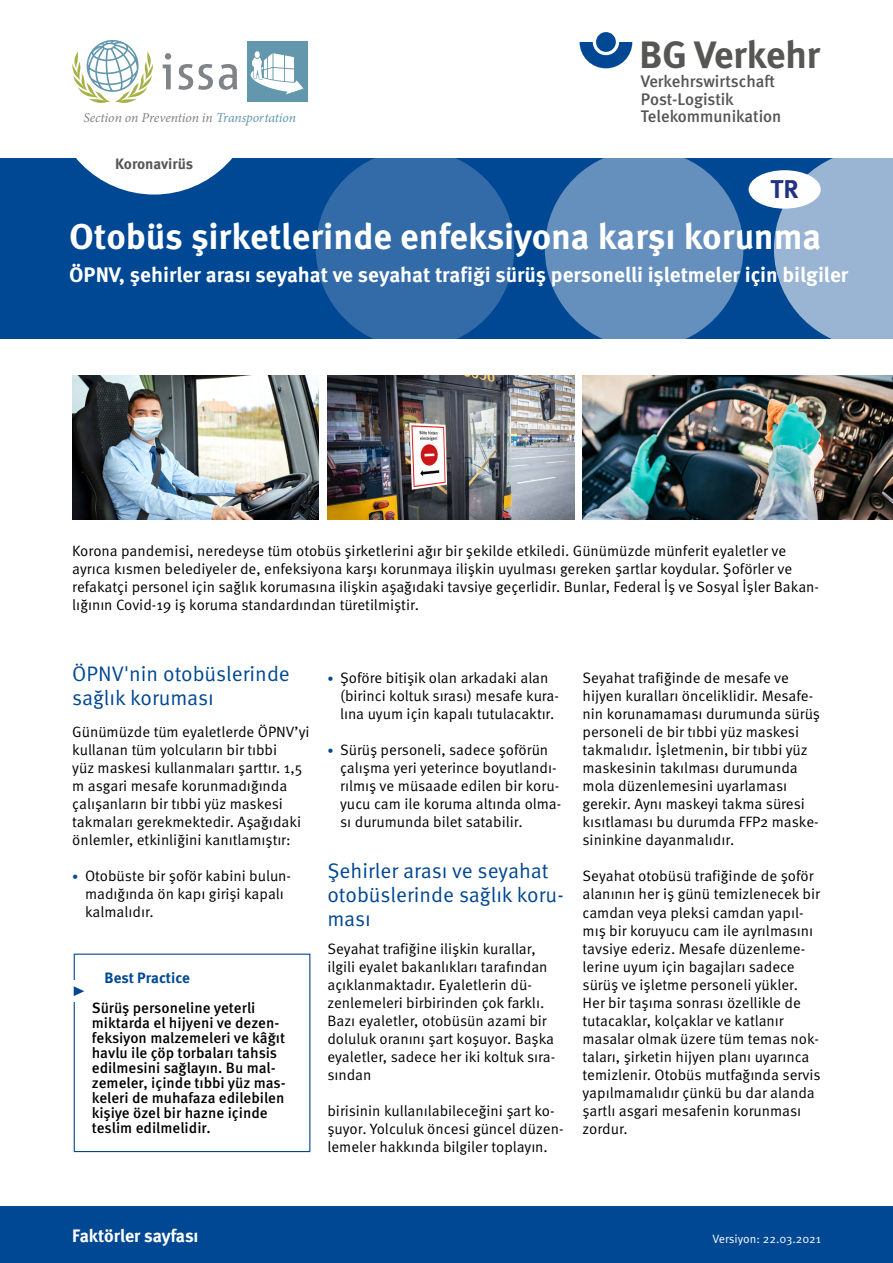
<style>
.page{position:relative;width:893px;height:1263px;background:#fff}
.page>*{position:absolute;margin:0;border:0;box-sizing:border-box;transform-origin:0 0}
.t1{font:700 38.1px "DGUV Meta";color:#565655}
.t2{font:700 36px "Meta Pro";color:#fff}
.t3{font:700 25.8px "Meta Pro";color:#243282}
.t4{font:21px/24px "Meta Pro Norm";color:#004893}
.t5{font:700 21px "Meta Pro";color:#fff}
.t6{font:700 18px "DGUV Meta";letter-spacing:-.005em;color:#fff}
.t7{font:500 16.8px/17.9px "DGUV Meta";color:#565655}
.t8{font:15px/18px "Meta Pro Norm";color:#000}
.t9{font:500 15px/15px "Meta Pro";color:#000}
.t10{font:700 15px "Meta Pro";color:#004893}
.t11{font:700 15px "Meta Pro";letter-spacing:-.005em;color:#565655}
.t12{font:italic 13.65px "Minion Pro";letter-spacing:-.01em;color:#808387}
.t13{font:12px "Meta Pro Norm";letter-spacing:-.01em;color:#fff}
.s1{color:#6397ad}
.s2{font-size:12px;color:#004893}
</style>
<div class="page">
<div style="left:0;top:158px;width:893px;height:181px;background:#004893"></div>
<div style="left:316px;top:149px;width:198px;height:199px;background:#326ba8;border-radius:50%"></div>
<div style="left:545px;top:149px;width:198px;height:199px;background:#6590bd;border-radius:50%"></div>
<svg style="left:774px;top:158px;width:119px;height:181px;background:#88a9cb"></svg>
<svg style="left:580px;top:42px;width:52px;height:26px"></svg>
<div style="left:596px;top:32px;width:20px;height:20px;background:#004893;border-radius:50%"></div>
<div style="left:0;top:1206px;width:893px;height:57px;background:#004893"></div>
<img style="left:72px;top:375px;width:247px;height:145px">
<img style="left:583px;top:375px;width:310px;height:145px">
<img style="left:327px;top:375px;width:247px;height:145px">
<div style="left:74px;top:954px;width:236px;height:198px;border:1px solid #004893"></div>
<hr style="left:72px;top:980px;width:4px;height:22px;background:#fff">
<svg style="left:74px;top:986px;width:10px;height:10px"></svg>
<div style="left:247px;top:41px;width:60px;height:60px;background:#6397ad"></div>
<svg style="left:72px;top:40px;width:231px;height:155px"></svg>
<div style="left:749px;top:170px;width:72px;height:39px;background:#fff;border-radius:50%"></div>
<p class="t12" style="left:83px;top:108px;width:214px">Section on Prevention in <span class="s1">Transportation</span></p>
<p class="t11" style="left:115px;top:152px;width:79px">Koronavirüs</p>
<h1 class="t1" style="left:639px;top:32px;width:182px">BG Verkehr</h1>
<p class="t7" style="left:641px;top:73px;width:142px">Verkehrswirtschaft<br>Post-Logistik<br>Telekommunikation</p>
<h3 class="t3" style="left:770px;top:169px;width:30px">TR</h3>
<h2 class="t2" style="left:69px;top:208px;width:754px">Otobüs şirketlerinde enfeksiyona karşı korunma</h2>
<h3 class="t5" style="left:69px;top:258px;width:781px">ÖPNV, şehirler arası seyahat ve seyahat trafiği sürüş personelli işletmeler için bilgiler</h3>
<p class="t8" style="left:72px;top:541px;width:748px">Korona pandemisi, neredeyse tüm otobüs şirketlerini ağır bir şekilde etkiledi. Günümüzde münferit eyaletler ve ayrıca kısmen belediyeler de, enfeksiyona karşı korunmaya ilişkin uyulması gereken şartlar koydular. Şoförler ve refakatçi personel için sağlık korumasına ilişkin aşağıdaki tavsiye geçerlidir. Bunlar, Federal İş ve Sosyal İşler Bakan&shy;lığının Covid-19 iş koruma standardından türetilmiştir.</p>
<h3 class="t4" style="left:72px;top:660px;width:219px">ÖPNV'nin otobüslerinde sağlık koruması</h3>
<p class="t8" style="left:72px;top:721px;width:239px">Günümüzde tüm eyaletlerde ÖPNV’yi kullanan tüm yolcuların bir tıbbi<br>yüz maskesi kullanmaları şarttır. 1,5 m asgari mesafe korunmadığında çalışanların bir tıbbi yüz maskesi takmaları gerekmektedir. Aşağıdaki önlemler, etkinliğini kanıtlamıştır:</p>
<p class="t8" style="left:85px;top:866px;width:208px;text-indent:-13px"><span class="s2">•</span> Otobüste bir şoför kabini bulun&shy;madığında ön kapı girişi kapalı kalmalıdır.</p>
<p class="t10" style="left:105px;top:966px;width:87px">Best Practice</p>
<p class="t9" style="left:92px;top:999px;width:195px">Sürüş personeline yeterli miktarda el hijyeni ve dezen&shy;feksiyon malzemeleri ve kâğıt havlu ile çöp torbaları tahsis edilmesini sağlayın. Bu mal&shy;zemeler, içinde tıbbi yüz mas&shy;keleri de muhafaza edilebilen kişiye özel bir hazne içinde teslim edilmelidir.</p>
<p class="t8" style="left:340px;top:667px;width:220px;text-indent:-13px"><span class="s2">•</span> Şoföre bitişik olan arkadaki alan (birinci koltuk sırası) mesafe kura&shy;lına uyum için kapalı tutulacaktır.</p>
<p class="t8" style="left:340px;top:739px;width:223px;text-indent:-13px"><span class="s2">•</span> Sürüş personeli, sadece şoförün çalışma yeri yeterince boyutlandı&shy;rılmış ve müsaade edilen bir koru&shy;yucu cam ile koruma altında olma&shy;sı durumunda bilet satabilir.</p>
<h3 class="t4" style="left:327px;top:857px;width:238px">Şehirler arası ve seyahat otobüslerinde sağlık koru&shy;ması</h3>
<p class="t8" style="left:327px;top:938px;width:229px">Seyahat trafiğine ilişkin kurallar, ilgili eyalet bakanlıkları tarafından açıklanmaktadır. Eyaletlerin dü&shy;zenlemeleri birbirinden çok farklı.<br>Bazı eyaletler, otobüsün azami bir doluluk oranını şart koşuyor. Başka eyaletler, sadece her iki koltuk sıra&shy;sından</p>
<p class="t8" style="left:327px;top:1101px;width:238px">birisinin kullanılabileceğini şart ko&shy;şuyor. Yolculuk öncesi güncel düzen&shy;lemeler hakkında bilgiler toplayın.</p>
<p class="t8" style="left:583px;top:667px;width:239px">Seyahat trafiğinde de mesafe ve hijyen kuralları önceliklidir. Mesafe&shy;nin korunamaması durumunda sürüş personeli de bir tıbbi yüz maskesi takmalıdır. İşletmenin, bir tıbbi yüz maskesinin takılması durumunda mola düzenlemesini uyarlaması gerekir. Aynı maskeyi takma süresi kısıtlaması bu durumda FFP2 maske&shy;sininkine dayanmalıdır.</p>
<p class="t8" style="left:583px;top:866px;width:240px">Seyahat otobüsü trafiğinde de şoför alanının her iş günü temizlenecek bir camdan veya pleksi camdan yapıl&shy;mış bir koruyucu cam ile ayrılmasını tavsiye ederiz. Mesafe düzenleme&shy;lerine uyum için bagajları sadece sürüş ve işletme personeli yükler.<br>Her bir taşıma sonrası özellikle de tutacaklar, kolçaklar ve katlanır masalar olmak üzere tüm temas nok&shy;taları, şirketin hijyen planı uyarınca temizlenir. Otobüs mutfağında servis yapılmamalıdır çünkü bu dar alanda şartlı asgari mesafenin korunması zordur.</p>
<p class="t6" style="left:72px;top:1225px;width:128px">Faktörler sayfası</p>
<p class="t13" style="left:713px;top:1229px;width:110px">Versiyon: 22.03.2021</p>
</div>
